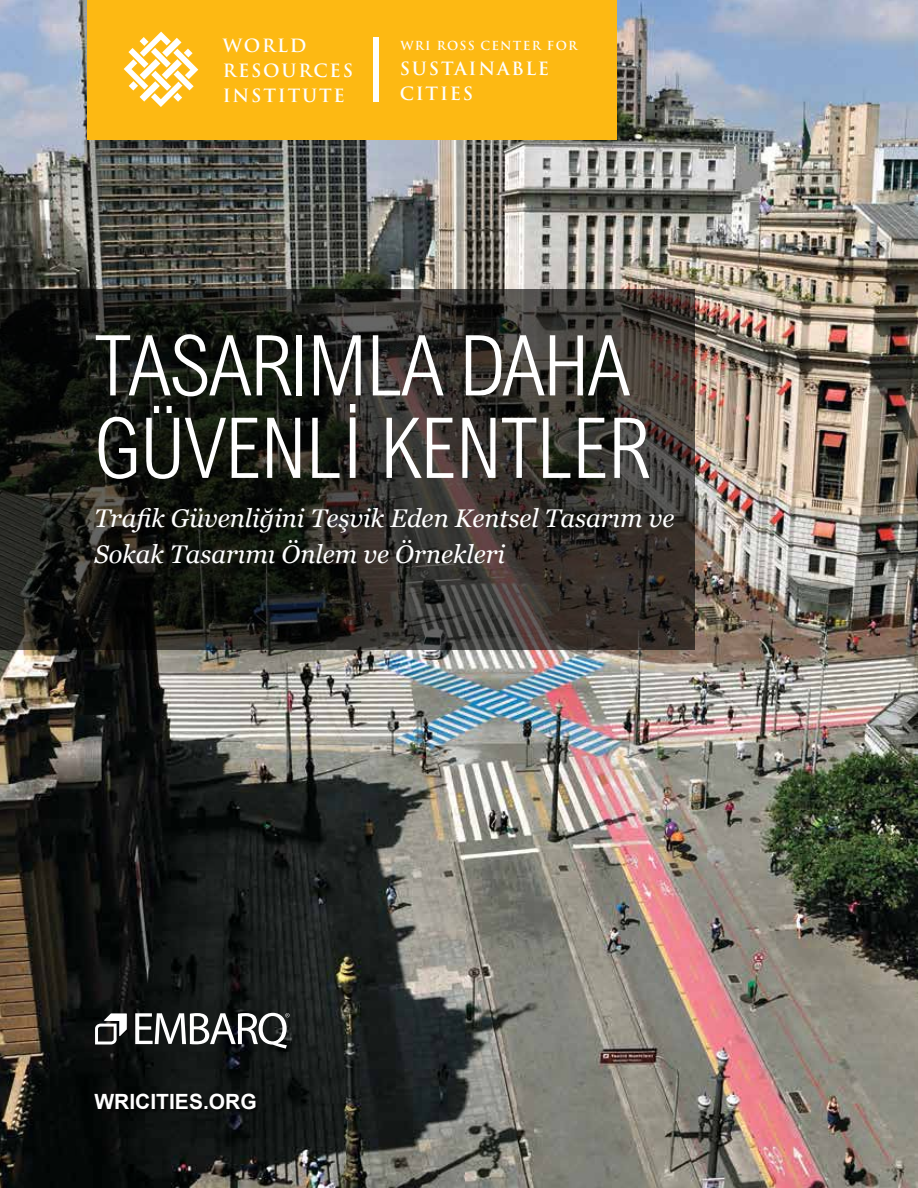
<style>
.page{position:relative;width:918px;height:1188px;background:#fff}
.page>*{position:absolute;margin:0;border:0;box-sizing:border-box;transform-origin:0 0}
.t1{font:300 condensed 84px/82.5px "Arial MT Std";letter-spacing:-.02em;color:#fff}
.t2{font:italic 25.5px/36px "Georgia";color:#fff}
.t3{font:700 21px "Arial";color:#fff}
.t4{font:700 17.85px/24.8px "Trajan Pro";letter-spacing:.1em;color:#fff}
.t5{font:700 12.15px "Trajan Pro";letter-spacing:.1em;color:#fff}
.s1{font-family:"Helvetica LT Std";font-stretch:normal}
</style>
<div class="page">
<img style="left:0;top:0;width:918px;height:1188px">
<svg style="left:0;top:289px;width:695px;height:361px;background:#272521"></svg>
<div style="left:95px;top:1094px;width:164px;height:18px;background:#080a0a"></div>
<div style="left:87px;top:0;width:530px;height:139px;background:#fdb913"></div>
<svg style="left:124px;top:32px;width:74px;height:75px"></svg>
<div style="left:373px;top:38px;width:6px;height:64px;background:#fff"></div>
<svg style="left:95px;top:1013px;width:32px;height:31px"></svg>
<svg style="left:135px;top:1013px;width:155px;height:36px"></svg>
<p class="t4" style="left:223px;top:33px;width:132px">WORLD<br>RESOURCES<br>INSTITUTE</p>
<p class="t5" style="left:400px;top:38px;width:178px">WRI ROSS CENTER FOR</p>
<p class="t4" style="left:400px;top:57px;width:151px">SUSTAINABLE<br>CITIES</p>
<h1 class="t1" style="left:94px;top:324px;width:557px">TASARIMLA DAHA<br>GÜVENL<span class="s1">İ</span> KENTLER</h1>
<p class="t2" style="left:94px;top:501px;width:582px">Trafik Güvenliğini Teşvik Eden Kentsel Tasarım ve<br>Sokak Tasarımı Önlem ve Örnekleri</p>
<p class="t3" style="left:94px;top:1087px;width:164px">WRICITIES.ORG</p>
</div>
